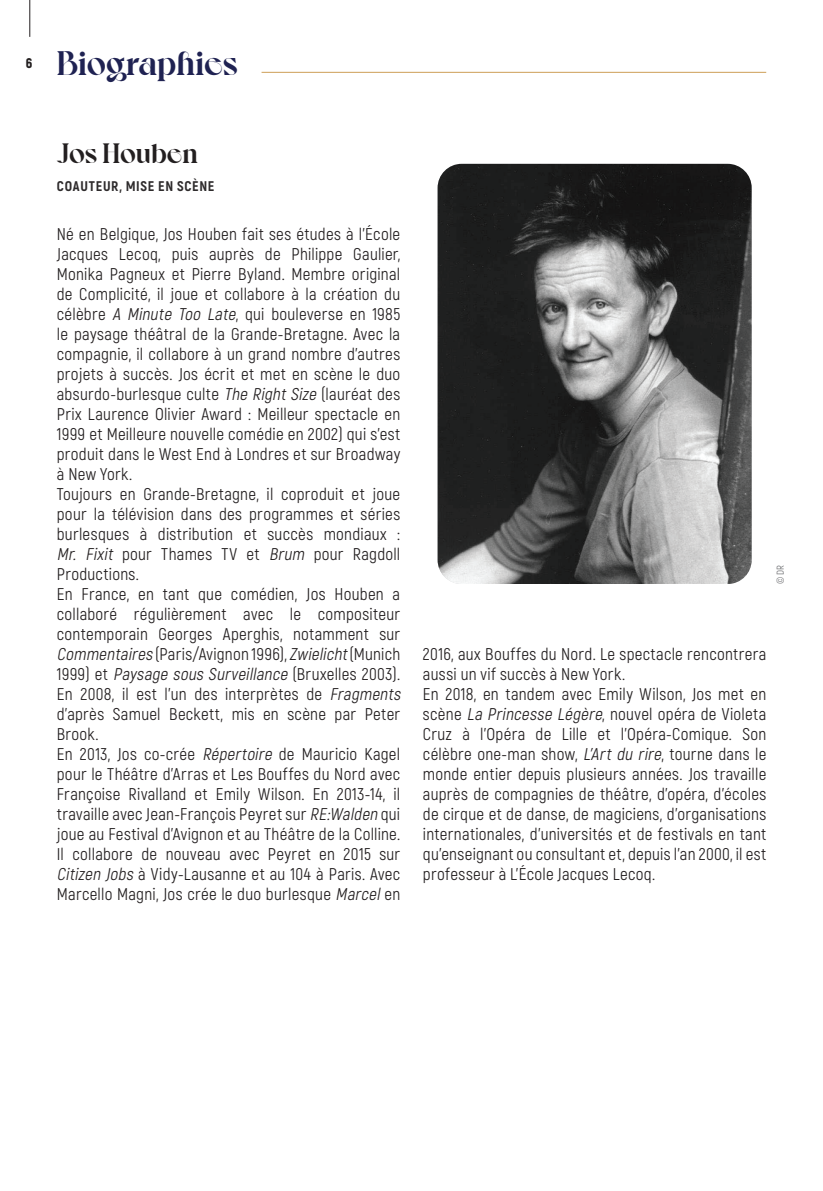
<style>
.page{position:relative;width:823px;height:1191px;background:#fff}
.page>*{position:absolute;margin:0;border:0;box-sizing:border-box;transform-origin:0 0}
.t1{font:700 34px "Voyage";color:#1f2252}
.t2{font:700 28px "Voyage";color:#231f20}
.t3{font:17px/20px "Akrobat";letter-spacing:.015em;color:#231f20}
.t4{font:800 14px "Akrobat";letter-spacing:.05em;color:#2e2b2c}
.t5{font:900 14px "Akrobat";color:#231f20}
.t6{font:10px "Akrobat";color:#6c6d70}
.s1{font-style:italic}
</style>
<div class="page">
<hr style="left:29px;top:0;width:1px;height:37px;background:#231f20">
<hr style="left:261px;top:72px;width:504px;height:1px;background:#cd9f57">
<img style="left:437px;top:164px;width:314px;height:420px">
<p class="t5" style="left:26px;top:54px;width:8px">6</p>
<h1 class="t1" style="left:57px;top:43px;width:182px">Biographies</h1>
<h2 class="t2" style="left:57px;top:137px;width:142px">Jos Houben</h2>
<p class="t4" style="left:57px;top:177px;width:159px">COAUTEUR, MISE EN SCÈNE</p>
<p class="t3" style="left:57px;top:224px;width:348px">Né en Belgique, Jos Houben fait ses études à l’École Jacques Lecoq, puis auprès de Philippe Gaulier, Monika Pagneux et Pierre Byland. Membre original de Complicité, il joue et collabore à la création du célèbre <span class="s1">A Minute Too Late</span>, qui bouleverse en 1985 le paysage théâtral de la Grande-Bretagne. Avec la compagnie, il collabore à un grand nombre d’autres projets à succès. Jos écrit et met en scène le duo absurdo-burlesque culte <span class="s1">The Right Size</span> (lauréat des Prix Laurence Olivier Award : Meilleur spectacle en 1999 et Meilleure nouvelle comédie en 2002) qui s’est produit dans le West End à Londres et sur Broadway à New York.<br>Toujours en Grande-Bretagne, il coproduit et joue pour la télévision dans des programmes et séries burlesques à distribution et succès mondiaux :<br><span class="s1">Mr. Fixit</span> pour Thames TV et <span class="s1">Brum</span> pour Ragdoll Productions.<br>En France, en tant que comédien, Jos Houben a collaboré régulièrement avec le compositeur contemporain Georges Aperghis, notamment sur <span class="s1">Commentaires</span> (Paris/Avignon 1996), <span class="s1">Zwielicht</span>(Munich 1 9 9 9) e t <span class="s1">Paysage sous Surveillance</span> (B r u xe l l e s 2 0 0 3) .<br>En 2008, il est l’un des interprètes de <span class="s1">Fragments </span>d’après Samuel Beckett, mis en scène par Peter Brook.<br>En 2013, Jos co-crée <span class="s1">Répertoire</span> de Mauricio Kagel pour le Théâtre d’Arras et Les Bouffes du Nord avec Françoise Rivalland et Emily Wilson. En 2013-14, il travaille avec Jean-François Peyret sur <span class="s1">RE:Walden</span> qui joue au Festival d’Avignon et au Théâtre de la Colline.<br>Il collabore de nouveau avec Peyret en 2015 sur <span class="s1">Citizen Jobs</span> à Vidy-Lausanne et au 104 à Paris. Avec Marcello Magni, Jos crée le duo burlesque <span class="s1">Marcel</span> en</p>
<p class="t6" style="left:773px;top:584px;width:21px;rotate:-90deg">© DR</p>
<p class="t3" style="left:422px;top:644px;width:345px">2016, aux Bouffes du Nord. Le spectacle rencontrera aussi un vif succès à New York.<br>En 2018, en tandem avec Emily Wilson, Jos met en scène <span class="s1">La Princesse Légère</span>, nouvel opéra de Violeta Cruz à l’Opéra de Lille et l’Opéra-Comique. Son célèbre one-man show, <span class="s1">L’Art du rire</span>, tourne dans le monde entier depuis plusieurs années. Jos travaille auprès de compagnies de théâtre, d’opéra, d’écoles de cirque et de danse, de magiciens, d’organisations internationales, d’universités et de festivals en tant qu’enseignant ou consultant et, depuis l’an 2000, il est professeur à L’École Jacques Lecoq.</p>
</div>
